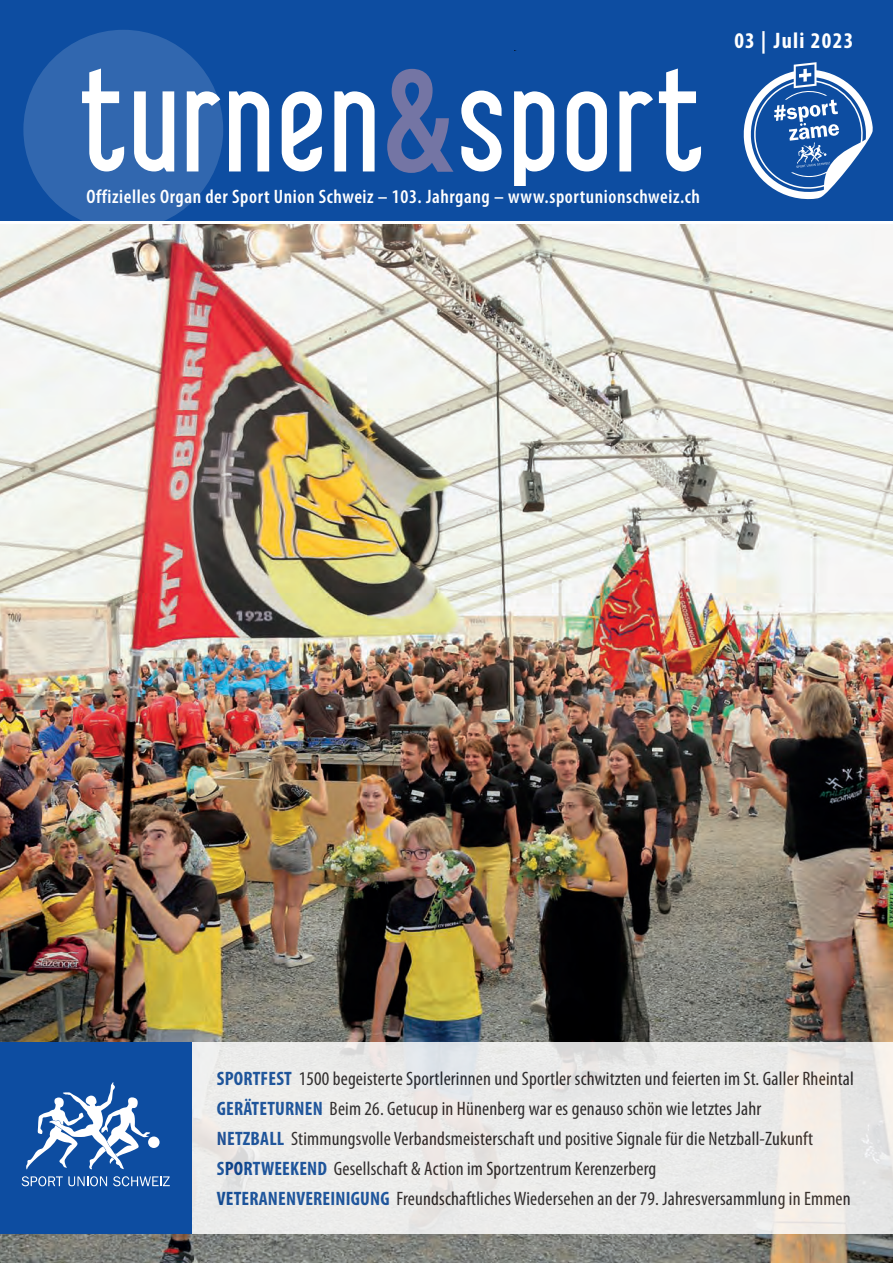
<style>
.page{position:relative;width:893px;height:1263px;background:#fff}
.page>*{position:absolute;margin:0;border:0;box-sizing:border-box;transform-origin:0 0}
.t1{font:700 condensed 22.5px "Myriad Pro";letter-spacing:.06em;color:#fff}
.t2{font:condensed 19.5px/30px "Myriad Pro";letter-spacing:.01em;color:#231f20}
.t3{font:600 condensed 19.5px "Myriad Pro";letter-spacing:.03em;color:#fff}
.s1{font-weight:700;color:#0d4da1}
</style>
<div class="page">
<img style="left:0;top:224px;width:893px;height:1039px">
<div style="left:0;top:0;width:893px;height:220px;background:#0d4da1"></div>
<svg style="left:214px;top:91px;width:6px;height:80px"></svg>
<svg style="left:229px;top:91px;width:40px;height:80px"></svg>
<svg style="left:282px;top:91px;width:40px;height:80px"></svg>
<svg style="left:334px;top:91px;width:41px;height:80px"></svg>
<svg style="left:387px;top:69px;width:66px;height:104px"></svg>
<svg style="left:461px;top:91px;width:41px;height:80px"></svg>
<svg style="left:514px;top:91px;width:40px;height:94px"></svg>
<svg style="left:567px;top:91px;width:40px;height:80px"></svg>
<svg style="left:619px;top:91px;width:34px;height:80px"></svg>
<svg style="left:659px;top:69px;width:42px;height:102px"></svg>
<svg style="left:23px;top:30px;width:200px;height:200px;background:#5380bb"></svg>
<div style="left:191px;top:1042px;width:702px;height:191px;background:#ebebe9"></div>
<div style="left:0;top:1042px;width:191px;height:191px;background:#0d4da1"></div>
<div style="left:148px;top:1136px;width:12px;height:12px;background:#fff;border-radius:50%"></div>
<svg style="left:26px;top:1082px;width:124px;height:88px"></svg>
<svg style="left:22px;top:1176px;width:85px;height:10px"></svg>
<svg style="left:113px;top:1176px;width:57px;height:10px"></svg>
<svg style="left:744px;top:62px;width:129px;height:137px"></svg>
<p class="t1" style="left:734px;top:28px;width:120px">03 | Juli 2023</p>
<p class="t3" style="left:86px;top:186px;width:615px">Offizielles Organ der Sport Union Schweiz – 103. Jahrgang – www.sportunionschweiz.ch</p>
<p class="t2" style="left:217px;top:1064px;width:639px"><span class="s1">SPORTFEST</span> 1500 begeisterte Sportlerinnen und Sportler schwitzten und feierten im St. Galler Rheintal <span class="s1">GERÄTETURNEN</span> Beim 26. Getucup in Hünenberg war es genauso schön wie letztes Jahr<br><span class="s1">NETZBALL</span> Stimmungsvolle Verbandsmeisterschaft und positive Signale für die Netzball-Zukunft <span class="s1">SPORTWEEKEND</span> Gesellschaft &amp; Action im Sportzentrum Kerenzerberg<br><span class="s1">VETERANENVEREINIGUNG</span> Freundschaftliches Wiedersehen an der 79. Jahresversammlung in Emmen</p>
</div>
